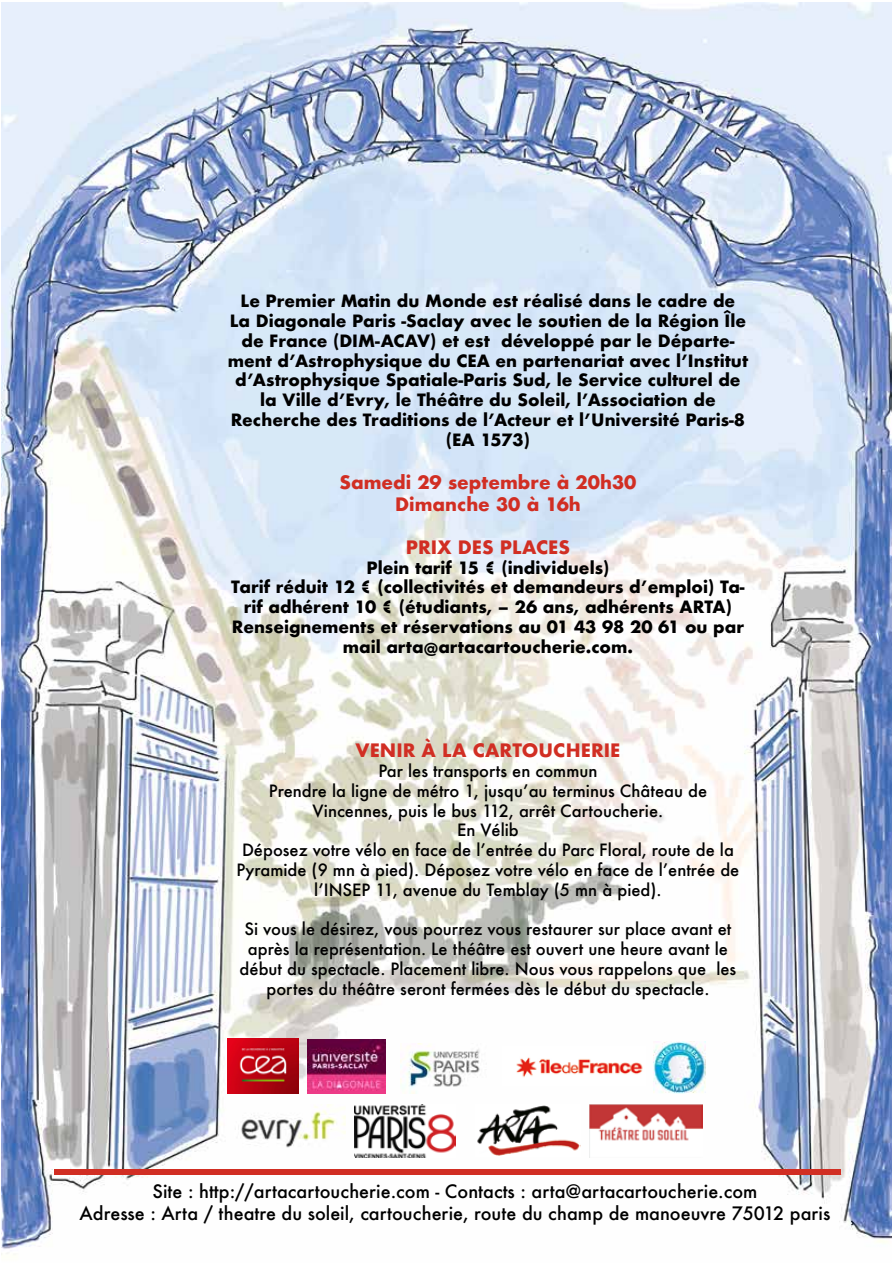
<style>
.page{position:relative;width:893px;height:1263px;background:#fff}
.page>*{position:absolute;margin:0;border:0;box-sizing:border-box;transform-origin:0 0}
.t1{font:500 18px/21.6px "Futura";color:#000;text-align:center}
.t2{font:700 18px/21.6px "Futura";color:#d12e23;text-align:center}
.t3{font:700 16.5px/19.8px "Futura";color:#000;text-align:center}
.t4{font:500 16.5px/19.8px "Futura";color:#000;text-align:center}
</style>
<div class="page">
<img style="left:1px;top:2px;width:891px;height:1253px">
<img style="left:227px;top:1038px;width:72px;height:56px">
<img style="left:308px;top:1039px;width:78px;height:55px">
<img style="left:400px;top:1043px;width:91px;height:51px">
<img style="left:503px;top:1046px;width:143px;height:39px">
<img style="left:654px;top:1041px;width:51px;height:53px">
<img style="left:227px;top:1104px;width:119px;height:53px">
<img style="left:355px;top:1104px;width:100px;height:53px">
<img style="left:476px;top:1104px;width:104px;height:52px">
<img style="left:589px;top:1104px;width:113px;height:53px">
<div style="left:54px;top:1169px;width:786px;height:5px;background:#d12e23"></div>
<p class="t3" style="left:228px;top:291px;width:522px">Le Premier Matin du Monde est réalisé dans le cadre de<br>La Diagonale Paris -Saclay avec le soutien de la Région Île de France (DIM-ACAV) et est développé par le Départe&shy;ment d’Astrophysique du CEA en partenariat avec l’Institut d’Astrophysique Spatiale-Paris Sud, le Service culturel de la Ville d’Evry, le Théâtre du Soleil, l’Association de Recherche des Traditions de l’Acteur et l’Université Paris-8 (EA 1573)</p>
<p class="t2" style="left:339px;top:471px;width:299px">Samedi 29 septembre à 20h30<br>Dimanche 30 à 16h</p>
<p class="t2" style="left:406px;top:536px;width:166px">PRIX DES PLACES</p>
<p class="t3" style="left:231px;top:557px;width:515px">Plein tarif 15 € (individuels)<br>Tarif réduit 12 € (collectivités et demandeurs d’emploi) Ta&shy;rif adhérent 10 € (étudiants, – 26 ans, adhérents ARTA)<br>Renseignements et réservations au 01 43 98 20 61 ou par mail arta@artacartoucherie.com.</p>
<p class="t2" style="left:355px;top:739px;width:266px">VENIR À LA CARTOUCHERIE</p>
<p class="t4" style="left:237px;top:761px;width:504px">Par les transports en commun<br>Prendre la ligne de métro 1, jusqu’au terminus Château de Vincennes, puis le bus 112, arrêt Cartoucherie.<br>En Vélib<br>Déposez votre vélo en face de l’entrée du Parc Floral, route de la Pyramide (9 mn à pied). Déposez votre vélo en face de l’entrée de l’INSEP 11, avenue du Temblay (5 mn à pied).</p>
<p class="t4" style="left:240px;top:919px;width:498px">Si vous le désirez, vous pourrez vous restaurer sur place avant et après la représentation. Le théâtre est ouvert une heure avant le début du spectacle. Placement libre. Nous vous rappelons que les portes du théâtre seront fermées dès le début du spectacle.</p>
<p class="t1" style="left:80px;top:1180px;width:752px">Site : http://artacartoucherie.com - Contacts : arta@artacartoucherie.com<br>Adresse : Arta / theatre du soleil, cartoucherie, route du champ de manoeuvre 75012 paris</p>
</div>
